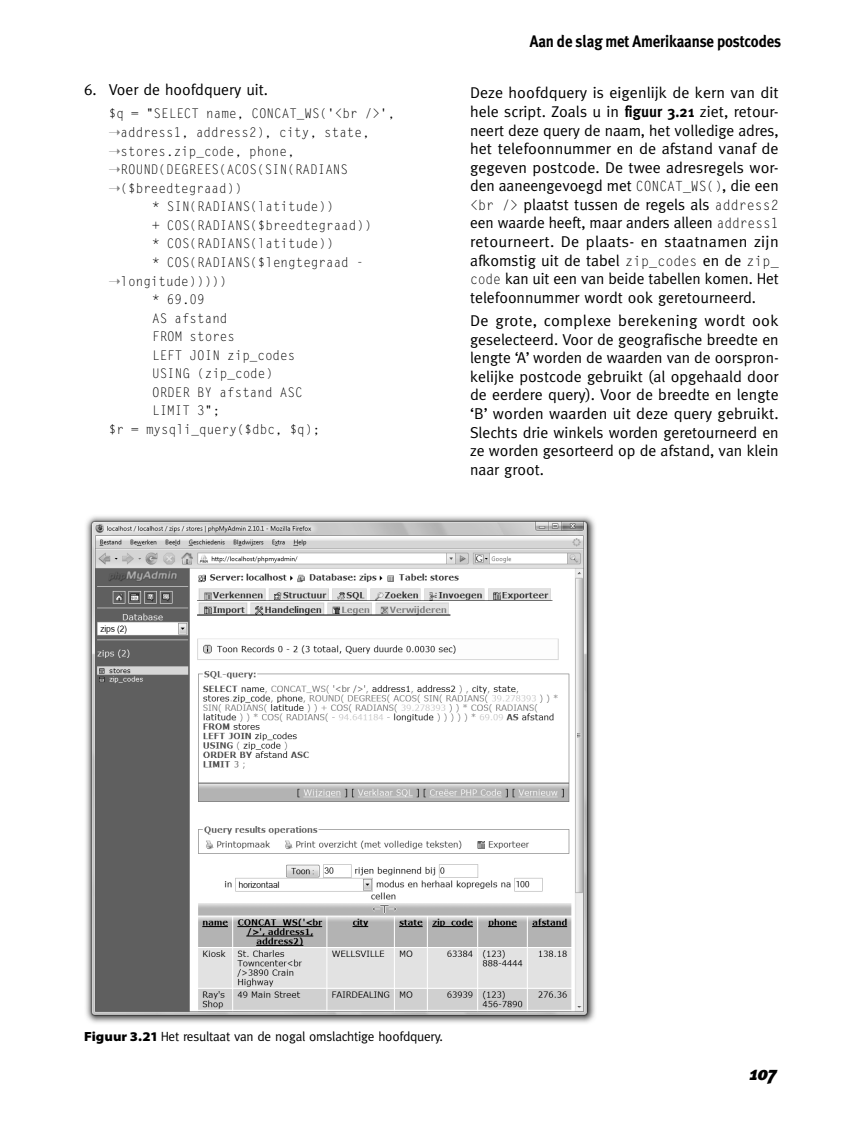
<style>
.page{position:relative;width:843px;height:1127px;background:#fff}
.page>*{position:absolute;margin:0;border:0;box-sizing:border-box;transform-origin:0 0}
.t1{font:italic 900 19.25px "Meta Plus";color:#000}
.t2{font:700 16.62px "Meta Plus";letter-spacing:-.01em;color:#000;scale:.9 1}
.t3{font:15.75px/18.6px "Meta";color:#000;text-align:justify}
.t4{font:13.3px "Letter Gothic";color:#000;scale:.95 1}
.t5{font:13.3px "Meta";letter-spacing:-.015em;color:#000}
.s1{color:#828282}
.s2{font-weight:700}
.s3{font-family:"Letter Gothic";font-size:14px}
.s4{font-family:"Myriad Pro";font-weight:900;font-stretch:semi-expanded}
</style>
<div class="page">
<img style="left:86px;top:516px;width:509px;height:507px">
<p class="t3" style="left:84px;top:81px;width:185px">6. Voer de hoofdquery uit.</p>
<p class="t4" style="left:109px;top:108px;width:303px">$q = "SELECT name, CONCAT_WS('&lt;br /&gt;',</p>
<p class="t4" style="left:109px;top:127px;width:276px"><span class="s1">➝</span>address1, address2), city, state,</p>
<p class="t4" style="left:109px;top:146px;width:197px"><span class="s1">➝</span>stores.zip_code, phone,</p>
<p class="t4" style="left:109px;top:164px;width:253px"><span class="s1">➝</span>ROUND(DEGREES(ACOS(SIN(RADIANS</p>
<p class="t4" style="left:109px;top:183px;width:142px"><span class="s1">➝</span>($breedtegraad))</p>
<p class="t4" style="left:152px;top:201px;width:193px">* SIN(RADIANS(latitude))</p>
<p class="t4" style="left:152px;top:220px;width:233px">+ COS(RADIANS($breedtegraad))</p>
<p class="t4" style="left:152px;top:238px;width:193px">* COS(RADIANS(latitude))</p>
<p class="t4" style="left:152px;top:257px;width:224px">* COS(RADIANS($lengtegraad -</p>
<p class="t4" style="left:109px;top:275px;width:126px"><span class="s1">➝</span>longitude)))))</p>
<p class="t4" style="left:152px;top:294px;width:57px">* 69.09</p>
<p class="t4" style="left:152px;top:312px;width:81px">AS afstand</p>
<p class="t4" style="left:152px;top:331px;width:89px">FROM stores</p>
<p class="t4" style="left:152px;top:350px;width:152px">LEFT JOIN zip_codes</p>
<p class="t4" style="left:152px;top:368px;width:129px">USING (zip_code)</p>
<p class="t4" style="left:152px;top:387px;width:160px">ORDER BY afstand ASC</p>
<p class="t4" style="left:152px;top:405px;width:73px">LIMIT 3";</p>
<p class="t4" style="left:109px;top:424px;width:224px">$r = mysqli_query($dbc, $q);</p>
<p class="t2" style="left:530px;top:35px;width:281px">Aan de slag met Amerikaanse postcodes</p>
<p class="t3" style="left:470px;top:84px;width:310px">Deze hoofdquery is eigenlijk de kern van dit hele script. Zoals u in <span class="s2">figuur 3.21</span> ziet, retour&shy;neert deze query de naam, het volledige adres, het telefoonnummer en de afstand vanaf de gegeven postcode. De twee adresregels wor&shy;den aaneengevoegd met <span class="s3">CONCAT_WS()</span>, die een <span class="s3">&lt;br /&gt;</span> plaatst tussen de regels als <span class="s3">address2 </span>een waarde heeft, maar anders alleen <span class="s3">address1 </span>retourneert. De plaats- en staatnamen zijn afkomstig uit de tabel <span class="s3">zip_codes</span> en de <span class="s3">zip_ code</span> kan uit een van beide tabellen komen. Het telefoonnummer wordt ook geretourneerd.</p>
<p class="t3" style="left:470px;top:312px;width:310px">De grote, complexe berekening wordt ook geselecteerd. Voor de geografische breedte en lengte ‘A’ worden de waarden van de oorspron&shy;kelijke postcode gebruikt (al opgehaald door de eerdere query). Voor de breedte en lengte ‘B’ worden waarden uit deze query gebruikt.<br>Slechts drie winkels worden geretourneerd en ze worden gesorteerd op de afstand, van klein naar groot.</p>
<p class="t5" style="left:84px;top:1031px;width:360px"><span class="s4">Figuur 3.21</span> Het resultaat van de nogal omslachtige hoofdquery.</p>
<p class="t1" style="left:750px;top:1065px;width:28px">107</p>
</div>
